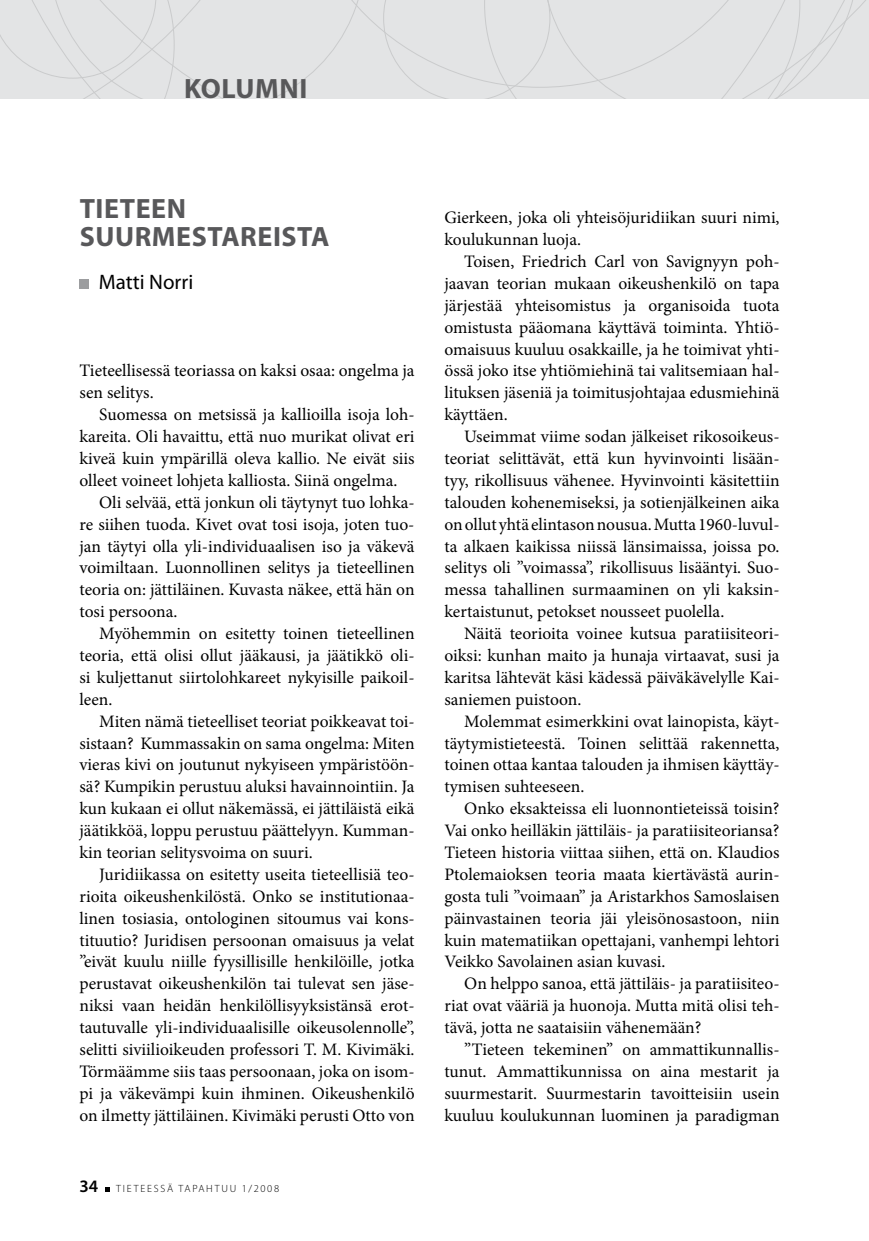
<style>
.page{position:relative;width:869px;height:1241px;background:#fff}
.page>*{position:absolute;margin:0;border:0;box-sizing:border-box;transform-origin:0 0}
.t1{font:700 28px/28px "Myriad Pro";letter-spacing:.02em;color:#58585a}
.t2{font:21px "Myriad Pro";color:#000}
.t3{font:17.5px/21.9px "Minion Pro";letter-spacing:.005em;color:#000;text-align:justify}
.t4{font:600 17.5px "Myriad Pro";color:#000}
.t5{font:300 10.5px "Myriad Pro";letter-spacing:.17em;color:#000}
</style>
<div class="page">
<svg style="left:105px;top:1187px;width:5px;height:4px"></svg>
<div style="left:79px;top:279px;width:10px;height:10px;background:#9c9d9f"></div>
<div style="left:365px;top:0;width:18px;height:88px;background:#e3e4e5"></div>
<div style="left:383px;top:0;width:474px;height:98px;background:#e3e4e5"></div>
<div style="left:0;top:0;width:365px;height:98px;background:#e3e4e5"></div>
<h1 class="t1" style="left:184px;top:74px;width:125px">KOLUMNI</h1>
<h1 class="t1" style="left:80px;top:194px;width:32px">TIETEEN<br>SUURMESTAREISTA</h1>
<p class="t2" style="left:99px;top:269px;width:96px">Matti Norri</p>
<p class="t3" style="left:79px;top:360px;width:336px">Tieteellisessä teoriassa on kaksi osaa: ongelma ja sen selitys.</p>
<p class="t3" style="left:99px;top:403px;width:316px">Suomessa on metsissä ja kallioilla isoja loh-</p>
<p class="t3" style="left:79px;top:425px;width:336px">kareita. Oli havaittu, että nuo murikat olivat eri</p>
<p class="t3" style="left:79px;top:447px;width:336px">kiveä kuin ympärillä oleva kallio. Ne eivät siis</p>
<p class="t3" style="left:79px;top:469px;width:319px">olleet voineet lohjeta kalliosta. Siinä ongelma.</p>
<p class="t3" style="left:99px;top:491px;width:317px">Oli selvää, että jonkun oli täytynyt tuo lohka-</p>
<p class="t3" style="left:79px;top:513px;width:336px">re siihen tuoda. Kivet ovat tosi isoja, joten tuo-</p>
<p class="t3" style="left:79px;top:535px;width:336px">jan täytyi olla yli-individuaalisen iso ja väkevä</p>
<p class="t3" style="left:79px;top:557px;width:336px">voimiltaan. Luonnollinen selitys ja tieteellinen</p>
<p class="t3" style="left:79px;top:578px;width:336px">teoria on: jättiläinen. Kuvasta näkee, että hän on</p>
<p class="t3" style="left:79px;top:600px;width:99px">tosi persoona.</p>
<p class="t3" style="left:99px;top:622px;width:316px">Myöhemmin on esitetty toinen tieteellinen</p>
<p class="t3" style="left:79px;top:644px;width:336px">teoria, että olisi ollut jääkausi, ja jäätikkö oli-</p>
<p class="t3" style="left:79px;top:666px;width:336px">si kuljettanut siirtolohkareet nykyisille paikoil-</p>
<p class="t3" style="left:79px;top:688px;width:34px">leen.</p>
<p class="t3" style="left:99px;top:710px;width:317px">Miten nämä tieteelliset teoriat poikkeavat toi-</p>
<p class="t3" style="left:79px;top:732px;width:336px">sistaan? Kummassakin on sama ongelma: Miten</p>
<p class="t3" style="left:79px;top:753px;width:336px">vieras kivi on joutunut nykyiseen ympäristöön-</p>
<p class="t3" style="left:79px;top:775px;width:336px">sä? Kumpikin perustuu aluksi havainnointiin. Ja</p>
<p class="t3" style="left:79px;top:797px;width:336px">kun kukaan ei ollut näkemässä, ei jättiläistä eikä</p>
<p class="t3" style="left:79px;top:819px;width:336px">jäätikköä, loppu perustuu päättelyyn. Kumman-</p>
<p class="t3" style="left:79px;top:841px;width:234px">kin teorian selitysvoima on suuri.</p>
<p class="t3" style="left:99px;top:863px;width:317px">Juridiikassa on esitetty useita tieteellisiä teo-</p>
<p class="t3" style="left:79px;top:885px;width:336px">rioita oikeushenkilöstä. Onko se institutionaa-</p>
<p class="t3" style="left:79px;top:907px;width:336px">linen tosiasia, ontologinen sitoumus vai kons-</p>
<p class="t3" style="left:79px;top:928px;width:336px">tituutio? Juridisen persoonan omaisuus ja velat</p>
<p class="t3" style="left:79px;top:950px;width:336px">”eivät kuulu niille fyysillisille henkilöille, jotka</p>
<p class="t3" style="left:79px;top:972px;width:336px">perustavat oikeushenkilön tai tulevat sen jäse-</p>
<p class="t3" style="left:79px;top:994px;width:336px">niksi vaan heidän henkilöllisyyksistänsä erot-</p>
<p class="t3" style="left:79px;top:1016px;width:336px">tautuvalle yli-individuaalisille oikeusolennolle”,</p>
<p class="t3" style="left:79px;top:1038px;width:336px">selitti siviilioikeuden professori T. M. Kivimäki.</p>
<p class="t3" style="left:79px;top:1060px;width:336px">Törmäämme siis taas persoonaan, joka on isom-</p>
<p class="t3" style="left:79px;top:1082px;width:336px">pi ja väkevämpi kuin ihminen. Oikeushenkilö</p>
<p class="t3" style="left:79px;top:1103px;width:336px">on ilmetty jättiläinen. Kivimäki perusti Otto von</p>
<p class="t4" style="left:79px;top:1174px;width:20px">34</p>
<p class="t5" style="left:116px;top:1181px;width:164px">TIETEESSÄ TAPAHTUU 1/2008</p>
<p class="t3" style="left:444px;top:207px;width:336px">Gierkeen, joka oli yhteisöjuridiikan suuri nimi, koulukunnan luoja.</p>
<p class="t3" style="left:444px;top:250px;width:336px;text-indent:20px">Toisen, Friedrich Carl von Savignyyn poh&shy;jaavan teorian mukaan oikeushenkilö on tapa järjestää yhteisomistus ja organisoida tuota omistusta pääomana käyttävä toiminta. Yhtiö&shy;omaisuus kuuluu osakkaille, ja he toimivat yhti&shy;össä joko itse yhtiömiehinä tai valitsemiaan hal&shy;lituksen jäseniä ja toimitusjohtajaa edusmiehinä käyttäen.</p>
<p class="t3" style="left:444px;top:425px;width:336px;text-indent:20px">Useimmat viime sodan jälkeiset rikosoikeus&shy;teoriat selittävät, että kun hyvinvointi lisään&shy;tyy, rikollisuus vähenee. Hyvinvointi käsitettiin talouden kohenemiseksi, ja sotienjälkeinen aika on ollut yhtä elintason nousua. Mutta 1960-luvul&shy;ta alkaen kaikissa niissä länsimaissa, joissa po. selitys oli ”voimassa”, rikollisuus lisääntyi. Suo&shy;messa tahallinen surmaaminen on yli kaksin&shy;kertaistunut, petokset nousseet puolella.</p>
<p class="t3" style="left:444px;top:622px;width:336px;text-indent:20px">Näitä teorioita voinee kutsua paratiisiteori&shy;oiksi: kunhan maito ja hunaja virtaavat, susi ja karitsa lähtevät käsi kädessä päiväkävelylle Kai&shy;saniemen puistoon.</p>
<p class="t3" style="left:444px;top:710px;width:336px;text-indent:20px">Molemmat esimerkkini ovat lainopista, käyt&shy;täytymistieteestä. Toinen selittää rakennetta, toinen ottaa kantaa talouden ja ihmisen käyttäy&shy;tymisen suhteeseen.</p>
<p class="t3" style="left:444px;top:797px;width:336px;text-indent:20px">Onko eksakteissa eli luonnontieteissä toisin?<br>Vai onko heilläkin jättiläis- ja paratiisiteoriansa?<br>Tieteen historia viittaa siihen, että on. Klaudios Ptolemaioksen teoria maata kiertävästä aurin&shy;gosta tuli ”voimaan” ja Aristarkhos Samoslaisen päinvastainen teoria jäi yleisönosastoon, niin kuin matematiikan opettajani, vanhempi lehtori Veikko Savolainen asian kuvasi.</p>
<p class="t3" style="left:444px;top:972px;width:336px;text-indent:20px">On helppo sanoa, että jättiläis- ja paratiisiteo&shy;riat ovat vääriä ja huonoja. Mutta mitä olisi teh&shy;tävä, jotta ne saataisiin vähenemään?</p>
<p class="t3" style="left:444px;top:1038px;width:336px;text-indent:20px">”Tieteen tekeminen” on ammattikunnallis&shy;tunut. Ammattikunnissa on aina mestarit ja suurmestarit. Suurmestarin tavoitteisiin usein kuuluu koulukunnan luominen ja paradigman</p>
</div>
